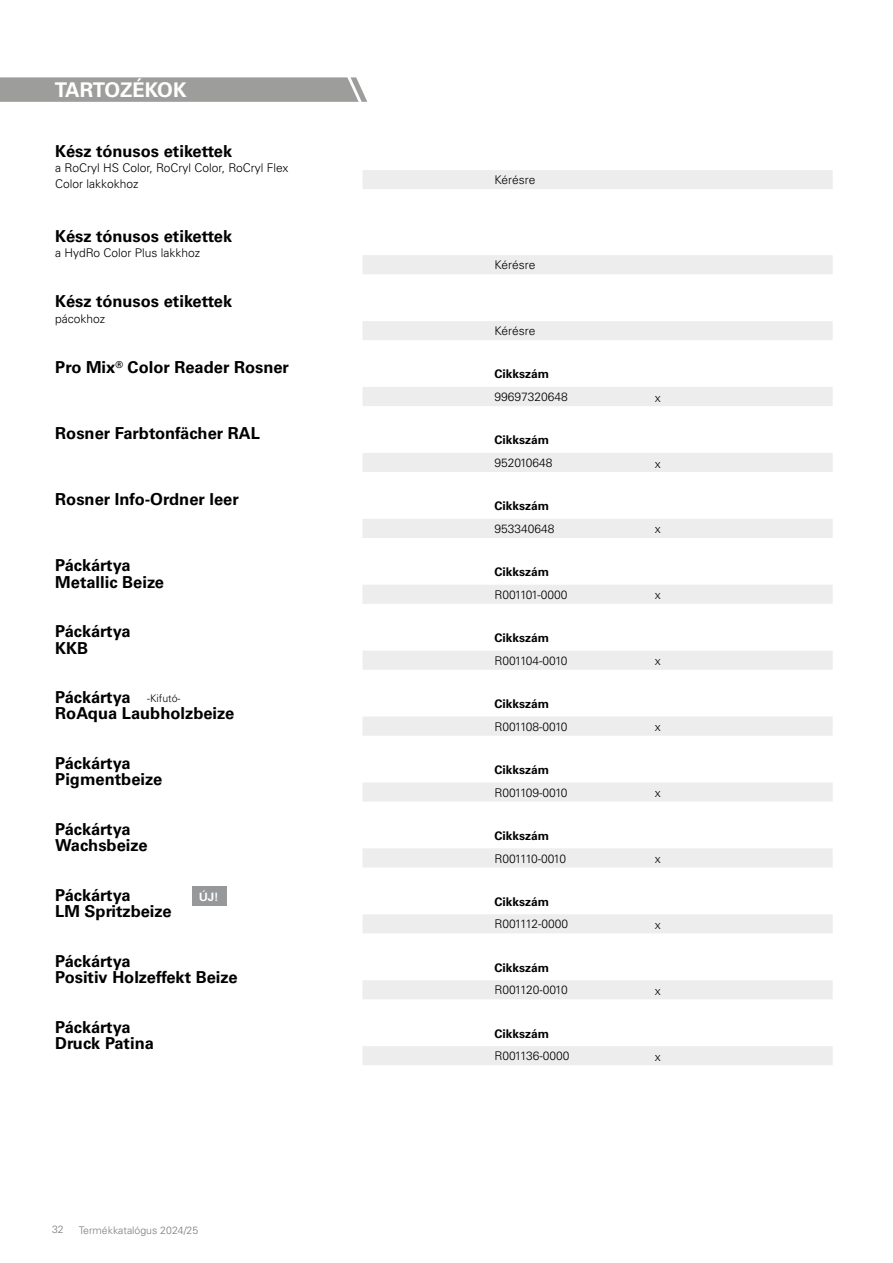
<style>
.page{position:relative;width:893px;height:1263px;background:#fff}
.page>*{position:absolute;margin:0;border:0;box-sizing:border-box;transform-origin:0 0}
.t1{font:700 20.25px "Univers LTCYR 65";color:#fff}
.t2{font:700 16.5px/16.5px "Univers LT Pro 65";color:#000}
.t3{font:700 16.5px "Univers LTCYR 65";color:#fff}
.t4{font:300 12px/15.8px "Univers LT Pro 45";color:#000}
.t5{font:700 12px "Univers LT Pro 65";color:#000}
.t6{font:300 12px "Univers LT Pro 45";letter-spacing:-.075em;color:#000}
.t7{font:300 12px "Univers LT Pro 45";letter-spacing:-.05em;color:#000}
.t8{font:700 11.55px "Univers LT Pro 65";color:#fff}
.t9{font:300 10.5px "Univers LT Pro 45";color:#7c7b7b}
.t10{font:300 10.5px "Univers LT Pro 45";color:#000}
</style>
<div class="page">
<svg style="left:363px;top:170px;width:470px;height:895px"></svg>
<svg style="left:363px;top:189px;width:470px;height:19px"></svg>
<div style="left:192px;top:886px;width:34px;height:19px;background:#97989a"></div>
<svg style="left:0;top:77px;width:367px;height:25px;background:#a1a1a0"></svg>
<p class="t1" style="left:55px;top:76px;width:133px">TARTOZÉKOK</p>
<p class="t3" style="left:74px;top:78px;width:181px">PIGMENTIERTE LACKE</p>
<p class="t2" style="left:55px;top:143px;width:178px">Kész tónusos etikettek</p>
<p class="t4" style="left:55px;top:160px;width:235px">a RoCryl HS Color, RoCryl Color, RoCryl Flex<br>Color lakkokhoz</p>
<p class="t4" style="left:494px;top:172px;width:43px">Kérésre</p>
<p class="t2" style="left:55px;top:228px;width:178px">Kész tónusos etikettek</p>
<p class="t4" style="left:55px;top:245px;width:146px">a HydRo Color Plus lakkhoz</p>
<p class="t2" style="left:55px;top:293px;width:178px">Kész tónusos etikettek</p>
<p class="t4" style="left:55px;top:311px;width:52px">pácokhoz</p>
<p class="t2" style="left:55px;top:359px;width:235px">Pro Mix<sup>®</sup> Color Reader Rosner</p>
<p class="t2" style="left:55px;top:425px;width:206px">Rosner Farbtonfächer RAL</p>
<p class="t2" style="left:55px;top:491px;width:185px">Rosner Info-Ordner leer</p>
<p class="t4" style="left:494px;top:257px;width:43px">Kérésre</p>
<p class="t4" style="left:494px;top:323px;width:43px">Kérésre</p>
<p class="t5" style="left:494px;top:367px;width:56px">Cikkszám</p>
<p class="t4" style="left:494px;top:389px;width:75px">99697320648</p>
<p class="t4" style="left:655px;top:389px;width:7px">x</p>
<p class="t5" style="left:494px;top:433px;width:56px">Cikkszám</p>
<p class="t4" style="left:494px;top:455px;width:60px">952010648</p>
<p class="t4" style="left:655px;top:455px;width:7px">x</p>
<p class="t5" style="left:494px;top:499px;width:56px">Cikkszám</p>
<p class="t4" style="left:494px;top:521px;width:62px">953340648</p>
<p class="t4" style="left:655px;top:521px;width:7px">x</p>
<p class="t2" style="left:55px;top:557px;width:110px">Páckártya<br>Metallic Beize</p>
<p class="t5" style="left:494px;top:565px;width:56px">Cikkszám</p>
<p class="t4" style="left:494px;top:587px;width:75px">R001101-0000</p>
<p class="t4" style="left:655px;top:587px;width:7px">x</p>
<p class="t2" style="left:55px;top:623px;width:77px">Páckártya<br>KKB</p>
<p class="t5" style="left:494px;top:631px;width:56px">Cikkszám</p>
<p class="t6" style="left:494px;top:653px;width:75px">R001104-0010</p>
<p class="t4" style="left:655px;top:653px;width:7px">x</p>
<p class="t2" style="left:55px;top:689px;width:181px">Páckártya<br>RoAqua Laubholzbeize</p>
<p class="t5" style="left:494px;top:697px;width:56px">Cikkszám</p>
<p class="t6" style="left:494px;top:719px;width:75px">R001108-0010</p>
<p class="t4" style="left:655px;top:719px;width:7px">x</p>
<p class="t2" style="left:55px;top:755px;width:108px">Páckártya<br>Pigmentbeize</p>
<p class="t5" style="left:494px;top:762px;width:56px">Cikkszám</p>
<p class="t6" style="left:494px;top:785px;width:75px">R001109-0010</p>
<p class="t4" style="left:655px;top:785px;width:7px">x</p>
<p class="t2" style="left:55px;top:821px;width:94px">Páckártya<br>Wachsbeize</p>
<p class="t5" style="left:494px;top:828px;width:56px">Cikkszám</p>
<p class="t6" style="left:494px;top:851px;width:73px">R001110-0010</p>
<p class="t4" style="left:655px;top:851px;width:7px">x</p>
<p class="t2" style="left:55px;top:887px;width:118px">Páckártya<br>LM Spritzbeize</p>
<p class="t5" style="left:494px;top:894px;width:56px">Cikkszám</p>
<p class="t4" style="left:494px;top:916px;width:75px">R001112-0000</p>
<p class="t4" style="left:655px;top:917px;width:7px">x</p>
<p class="t2" style="left:55px;top:953px;width:184px">Páckártya<br>Positiv Holzeffekt Beize</p>
<p class="t5" style="left:494px;top:960px;width:56px">Cikkszám</p>
<p class="t7" style="left:494px;top:983px;width:75px">R001120-0010</p>
<p class="t4" style="left:655px;top:983px;width:7px">x</p>
<p class="t2" style="left:55px;top:1018px;width:100px">Páckártya<br>Druck Patina</p>
<p class="t5" style="left:494px;top:1026px;width:56px">Cikkszám</p>
<p class="t4" style="left:494px;top:1048px;width:77px">R001136-0000</p>
<p class="t4" style="left:655px;top:1048px;width:7px">x</p>
<p class="t10" style="left:147px;top:692px;width:35px">-Kifutó-</p>
<p class="t8" style="left:199px;top:889px;width:21px">ÚJ!</p>
<p class="t9" style="left:52px;top:1223px;width:13px">32</p>
<p class="t9" style="left:79px;top:1223px;width:121px">Termékkatalógus 2024/25</p>
</div>
